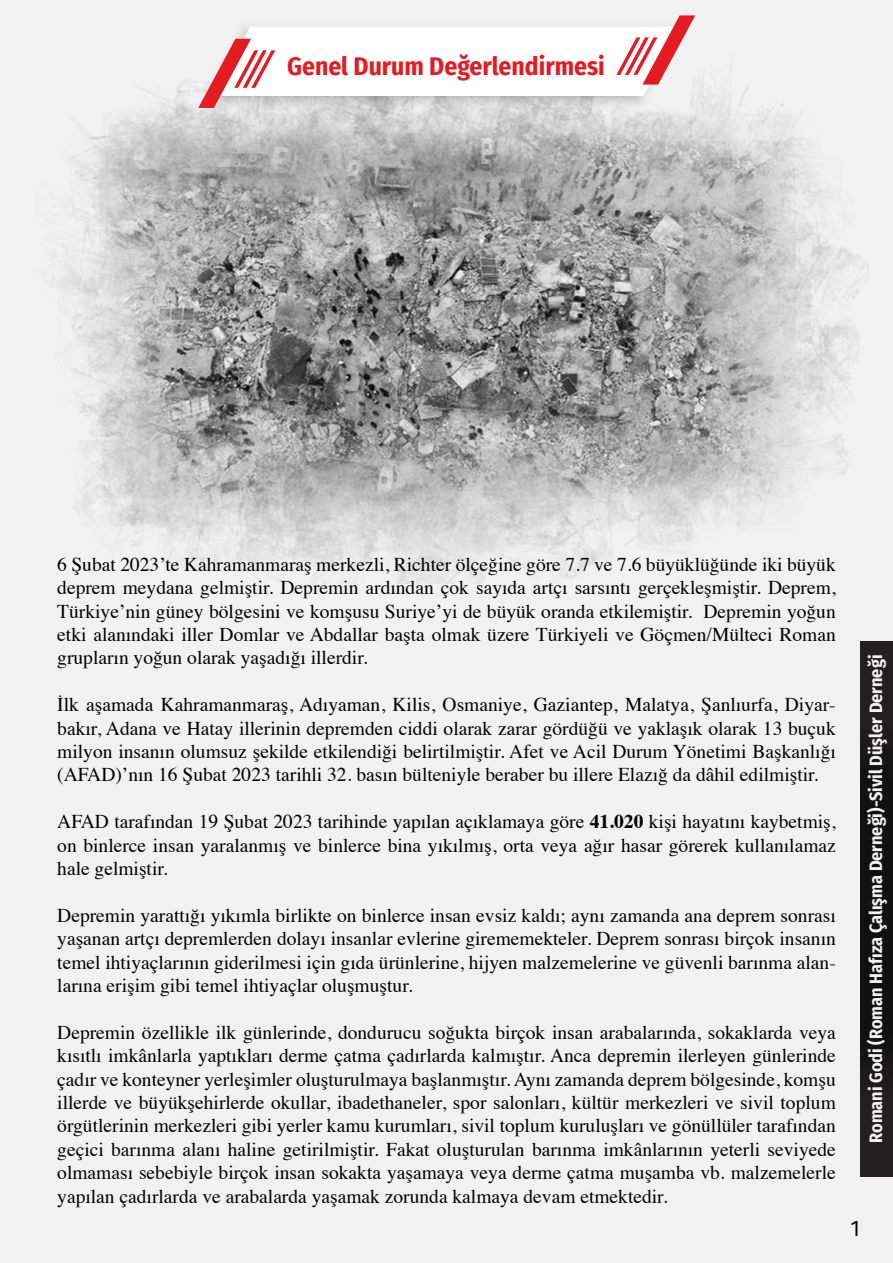
<style>
.page{position:relative;width:893px;height:1263px;background:#f1f1f1}
.page>*{position:absolute;margin:0;border:0;box-sizing:border-box;transform-origin:0 0}
.t1{font:700 25.5px "Fira Sans Condensed";color:#e31c23}
.t2{font:22.5px "Fira Sans";color:#000}
.t3{font:19.5px/23.4px "Times";color:#000;text-align:justify}
.t4{font:700 18px "Fira Sans Condensed";color:#f1f1f1}
.s1{font-weight:700}
</style>
<div class="page">
<img style="left:58px;top:77px;width:808px;height:506px">
<div style="left:861px;top:641px;width:32px;height:535px;background:linear-gradient(to right,#181717,#181717)"></div>
<svg style="left:198px;top:15px;width:497px;height:96px"></svg>
<h1 class="t1" style="left:287px;top:45px;width:319px">Genel Durum Değerlendirmesi</h1>
<p class="t3" style="left:57px;top:551px;width:780px">6 Şubat 2023’te Kahramanmaraş merkezli, Richter ölçeğine göre 7.7 ve 7.6 büyüklüğünde iki büyük deprem meydana gelmiştir. Depremin ardından çok sayıda artçı sarsıntı gerçekleşmiştir. Deprem, Türkiye’nin güney bölgesini ve komşusu Suriye’yi de büyük oranda etkilemiştir. Depremin yoğun etki alanındaki iller Domlar ve Abdallar başta olmak üzere Türkiyeli ve Göçmen/Mülteci Roman grupların yoğun olarak yaşadığı illerdir.</p>
<p class="t3" style="left:57px;top:691px;width:780px">İlk aşamada Kahramanmaraş, Adıyaman, Kilis, Osmaniye, Gaziantep, Malatya, Şanlıurfa, Diyar&shy;bakır, Adana ve Hatay illerinin depremden ciddi olarak zarar gördüğü ve yaklaşık olarak 13 buçuk milyon insanın olumsuz şekilde etkilendiği belirtilmiştir. Afet ve Acil Durum Yönetimi Başkanlığı (AFAD)’nın 16 Şubat 2023 tarihli 32. basın bülteniyle beraber bu illere Elazığ da dâhil edilmiştir.</p>
<p class="t3" style="left:57px;top:808px;width:780px">AFAD tarafından 19 Şubat 2023 tarihinde yapılan açıklamaya göre <span class="s1">41.020</span> kişi hayatını kaybetmiş, on binlerce insan yaralanmış ve binlerce bina yıkılmış, orta veya ağır hasar görerek kullanılamaz hale gelmiştir.</p>
<p class="t3" style="left:57px;top:902px;width:780px">Depremin yarattığı yıkımla birlikte on binlerce insan evsiz kaldı; aynı zamanda ana deprem sonrası yaşanan artçı depremlerden dolayı insanlar evlerine girememekteler. Deprem sonrası birçok insanın temel ihtiyaçlarının giderilmesi için gıda ürünlerine, hijyen malzemelerine ve güvenli barınma alan&shy;larına erişim gibi temel ihtiyaçlar oluşmuştur.</p>
<p class="t3" style="left:57px;top:1019px;width:780px">Depremin özellikle ilk günlerinde, dondurucu soğukta birçok insan arabalarında, sokaklarda veya kısıtlı imkânlarla yaptıkları derme çatma çadırlarda kalmıştır. Anca depremin ilerleyen günlerinde çadır ve konteyner yerleşimler oluşturulmaya başlanmıştır. Aynı zamanda deprem bölgesinde, komşu illerde ve büyükşehirlerde okullar, ibadethaneler, spor salonları, kültür merkezleri ve sivil toplum örgütlerinin merkezleri gibi yerler kamu kurumları, sivil toplum kuruluşları ve gönüllüler tarafından geçici barınma alanı haline getirilmiştir. Fakat oluşturulan barınma imkânlarının yeterli seviyede olmaması sebebiyle birçok insan sokakta yaşamaya veya derme çatma muşamba vb. malzemelerle yapılan çadırlarda ve arabalarda yaşamak zorunda kalmaya devam etmektedir.</p>
<p class="t4" style="left:861px;top:1143px;width:490px;rotate:-90deg">Romani Godi (Roman Hafıza Çalışma Derneği)-Sivil Düşler Derneği</p>
<p class="t2" style="left:850px;top:1211px;width:11px">1</p>
</div>
